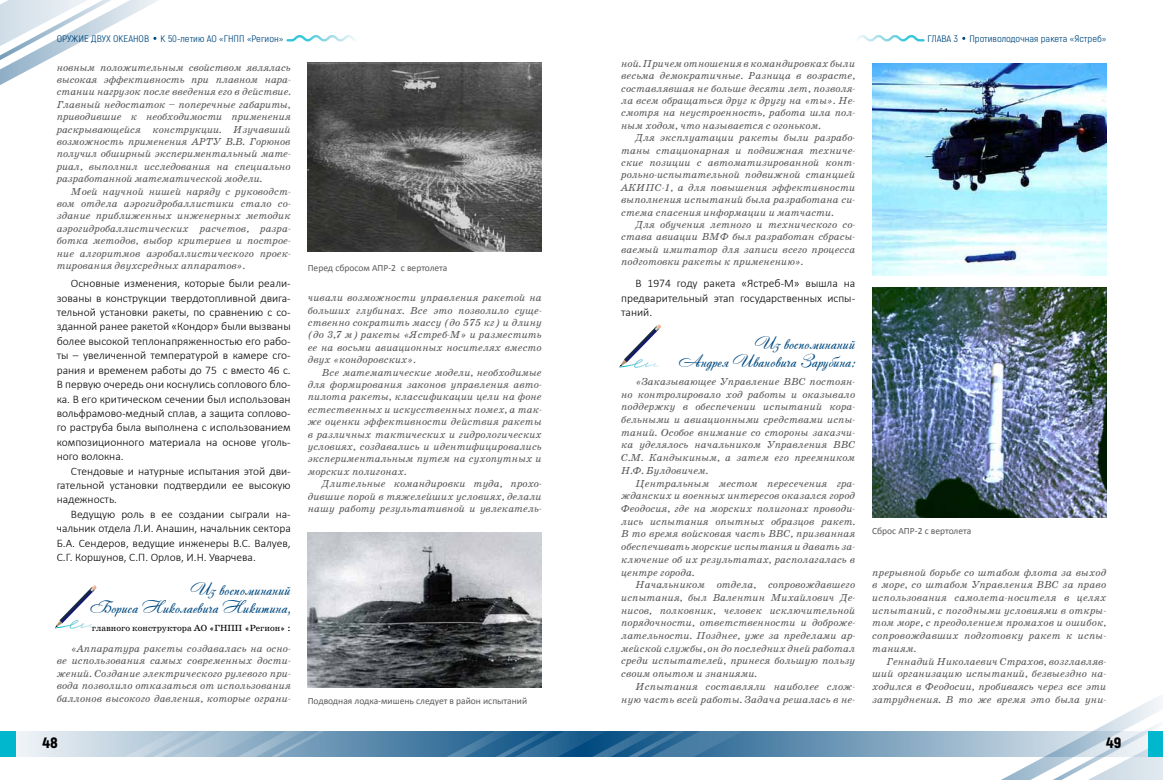
<style>
.page{position:relative;width:1163px;height:780px;background:#fff}
.page>*{position:absolute;margin:0;border:0;box-sizing:border-box;transform-origin:0 0}
.t1{font:17px/18px "Andantinoscript";color:#004a80;text-align:right}
.t2{font:900 15px "Akrobat";color:#000;scale:1.1 1}
.t3{font:300 11.5px/14.4px "Calibri";color:#000;text-align:justify}
.t4{font:italic 10.3px/12.4px "School Book C";color:#58595b;text-align:justify}
.t5{font:9.5px "Calibri";color:#58595b}
.t6{font:9.5px "Akrobat";color:#004a80;scale:1.1 1}
.t7{font:9px "School Book C";color:#000}
</style>
<div class="page">
<svg style="left:782px;top:731px;width:180px;height:25px;background:#7ba0bc"></svg>
<div style="left:0;top:731px;width:581px;height:25px;background:#edf2f6"></div>
<svg style="left:34px;top:687px;width:748px;height:70px"></svg>
<svg style="left:962px;top:695px;width:200px;height:85px"></svg>
<svg style="left:0;top:0;width:158px;height:85px"></svg>
<svg style="left:286px;top:35px;width:70px;height:7px"></svg>
<div style="left:0;top:731px;width:16px;height:25px;background:#00b7ce"></div>
<div style="left:1147px;top:731px;width:15px;height:25px;background:#00b7ce"></div>
<svg style="left:856px;top:35px;width:69px;height:7px"></svg>
<svg style="left:55px;top:585px;width:42px;height:44px"></svg>
<img style="left:307px;top:63px;width:234px;height:189px">
<img style="left:307px;top:532px;width:234px;height:155px">
<img style="left:872px;top:288px;width:234px;height:229px">
<img style="left:872px;top:64px;width:234px;height:211px">
<svg style="left:619px;top:324px;width:42px;height:44px"></svg>
<p class="t6" style="left:57px;top:33px;width:207px">ОРУЖИЕ ДВУХ ОКЕАНОВ • К 50-летию АО «ГНПП «Регион»</p>
<p class="t6" style="left:927px;top:33px;width:164px">Глава 3 • Противолодочная ракета «Ястреб»</p>
<p class="t4" style="left:57px;top:61px;width:235px">новным положительным свойством являлась высокая эффективность при плавном нара&shy;стании нагрузок после введения его в действие.<br>Главный недостаток – поперечные габариты, приводившие к необходимости применения раскрывающейся конструкции. Изучавший возможность применения АРТУ В.В. Горюнов получил обширный экспериментальный мате&shy;риал, выполнил исследования на специально разработанной математической модели.</p>
<p class="t4" style="left:57px;top:185px;width:235px;text-indent:14px">Моей научной нишей наряду с руководст&shy;вом отдела аэрогидробаллистики стало со&shy;здание приближенных инженерных методик аэрогидробаллистических расчетов, разра&shy;ботка методов, выбор критериев и построе&shy;ние алгоритмов аэробаллистического проек&shy;тирования двухсредных аппаратов».</p>
<p class="t3" style="left:57px;top:276px;width:235px;text-indent:14px">Основные изменения, которые были реали&shy;зованы в конструкции твердотопливной двига&shy;тельной установки ракеты, по сравнению с со&shy;зданной ранее ракетой «Кондор» были вызваны более высокой теплонапряженностью его рабо&shy;ты – увеличенной температурой в камере сго&shy;рания и временем работы до 75 с вместо 46 с.<br>В первую очередь они коснулись соплового бло&shy;ка. В его критическом сечении был использован вольфрамово-медный сплав, а защита соплово&shy;го раструба была выполнена с использованием композиционного материала на основе уголь&shy;ного волокна.</p>
<p class="t3" style="left:57px;top:463px;width:235px;text-indent:14px">Стендовые и натурные испытания этой дви&shy;гательной установки подтвердили ее высокую надежность.</p>
<p class="t3" style="left:57px;top:506px;width:235px;text-indent:14px">Ведущую роль в ее создании сыграли на&shy;чальник отдела Л.И. Анашин, начальник сектора Б.А. Сендеров, ведущие инженеры В.С. Валуев, С.Г. Коршунов, С.П. Орлов, И.Н. Уварчева.</p>
<h1 class="t1" style="left:89px;top:580px;width:203px">Из воспоминаний<br>Бориса Николаевича Никитина,</h1>
<p class="t7" style="left:92px;top:623px;width:200px">главного конструктора АО «ГНПП «Регион» :</p>
<p class="t4" style="left:57px;top:642px;width:235px;text-indent:14px">«Аппаратура ракеты создавалась на осно&shy;ве использования самых современных дости&shy;жений. Создание электрического рулевого при&shy;вода позволило отказаться от использования баллонов высокого давления, которые ограни-</p>
<p class="t5" style="left:307px;top:262px;width:141px">Перед сбросом АПР-2 с вертолета</p>
<p class="t4" style="left:308px;top:291px;width:235px">чивали возможности управления ракетой на больших глубинах. Все это позволило суще&shy;ственно сократить массу (до 575 кг) и длину (до 3,7 м) ракеты «Ястреб-М» и разместить ее на восьми авиационных носителях вместо двух «кондоровских».</p>
<p class="t4" style="left:308px;top:366px;width:235px;text-indent:14px">Все математические модели, необходимые для формирования законов управления авто&shy;пилота ракеты, классификации цели на фоне естественных и искусственных помех, а так&shy;же оценки эффективности действия ракеты в различных тактических и гидрологических условиях, создавались и идентифицировались экспериментальным путем на сухопутных и морских полигонах.</p>
<p class="t4" style="left:308px;top:477px;width:235px;text-indent:14px">Длительные командировки туда, прохо&shy;дившие порой в тяжелейших условиях, делали нашу работу результативной и увлекатель-</p>
<p class="t5" style="left:307px;top:695px;width:221px">Подводная лодка-мишень следует в район испытаний</p>
<p class="t4" style="left:621px;top:57px;width:235px">ной. Причем отношения в командировках были весьма демократичные. Разница в возрасте, составлявшая не больше десяти лет, позволя&shy;ла всем обращаться друг к другу на «ты». Не&shy;смотря на неустроенность, работа шла пол&shy;ным ходом, что называется с огоньком.</p>
<p class="t4" style="left:621px;top:131px;width:235px;text-indent:14px">Для эксплуатации ракеты были разрабо&shy;таны стационарная и подвижная техниче&shy;ские позиции с автоматизированной конт&shy;рольно-испытательной подвижной станцией АКИПС-1, а для повышения эффективности выполнения испытаний была разработана си&shy;стема спасения информации и матчасти.</p>
<p class="t4" style="left:621px;top:218px;width:235px;text-indent:14px">Для обучения летного и технического со&shy;става авиации ВМФ был разработан сбрасы&shy;ваемый имитатор для записи всего процесса подготовки ракеты к применению».</p>
<p class="t3" style="left:621px;top:276px;width:235px;text-indent:14px">В 1974 году ракета «Ястреб-М» вышла на предварительный этап государственных испы&shy;таний.</p>
<h1 class="t1" style="left:678px;top:334px;width:178px">Из воспоминаний<br>Андрея Ивановича Зарубина:</h1>
<p class="t4" style="left:621px;top:375px;width:235px;line-height:12.7px;text-indent:14px">«Заказывающее Управление ВВС постоян&shy;но контролировало ход работы и оказывало поддержку в обеспечении испытаний кора&shy;бельными и авиационными средствами испы&shy;таний. Особое внимание со стороны заказчи&shy;ка уделялось начальником Управления ВВС С.М. Кандыкиным, а затем его преемником Н.Ф. Булдовичем.</p>
<p class="t4" style="left:621px;top:476px;width:235px;line-height:12.7px;text-indent:14px">Центральным местом пересечения гра&shy;жданских и военных интересов оказался город Феодосия, где на морских полигонах проводи&shy;лись испытания опытных образцов ракет.<br>В то время войсковая часть ВВС, призванная обеспечивать морские испытания и давать за&shy;ключение об их результатах, располагалась в центре города.</p>
<p class="t4" style="left:621px;top:578px;width:235px;line-height:12.7px;text-indent:14px">Начальником отдела, сопровождавшего испытания, был Валентин Михайлович Де&shy;нисов, полковник, человек исключительной порядочности, ответственности и доброже&shy;лательности. Позднее, уже за пределами ар&shy;мейской службы, он до последних дней работал среди испытателей, принеся большую пользу своим опытом и знаниями.</p>
<p class="t4" style="left:621px;top:680px;width:235px;line-height:12.7px;text-align:right">Испытания составляли наиболее слож&shy;ную часть всей работы. Задача решалась в не-</p>
<p class="t5" style="left:872px;top:525px;width:101px">Сброс АПР-2 с вертолета</p>
<p class="t4" style="left:872px;top:565px;width:235px;line-height:12.7px">прерывной борьбе со штабом флота за выход в море, со штабом Управления ВВС за право использования самолета-носителя в целях испытаний, с погодными условиями в откры&shy;том море, с преодолением промахов и ошибок, сопровождавших подготовку ракет к испы&shy;таниям.</p>
<p class="t4" style="left:872px;top:654px;width:235px;line-height:12.7px;text-indent:14px">Геннадий Николаевич Страхов, возглавляв&shy;ший организацию испытаний, безвыездно на&shy;ходился в Феодосии, пробиваясь через все эти затруднения. В то же время это была уни-</p>
<h2 class="t2" style="left:43px;top:733px;width:15px">48</h2>
<h2 class="t2" style="left:1106px;top:733px;width:15px">49</h2>
</div>
